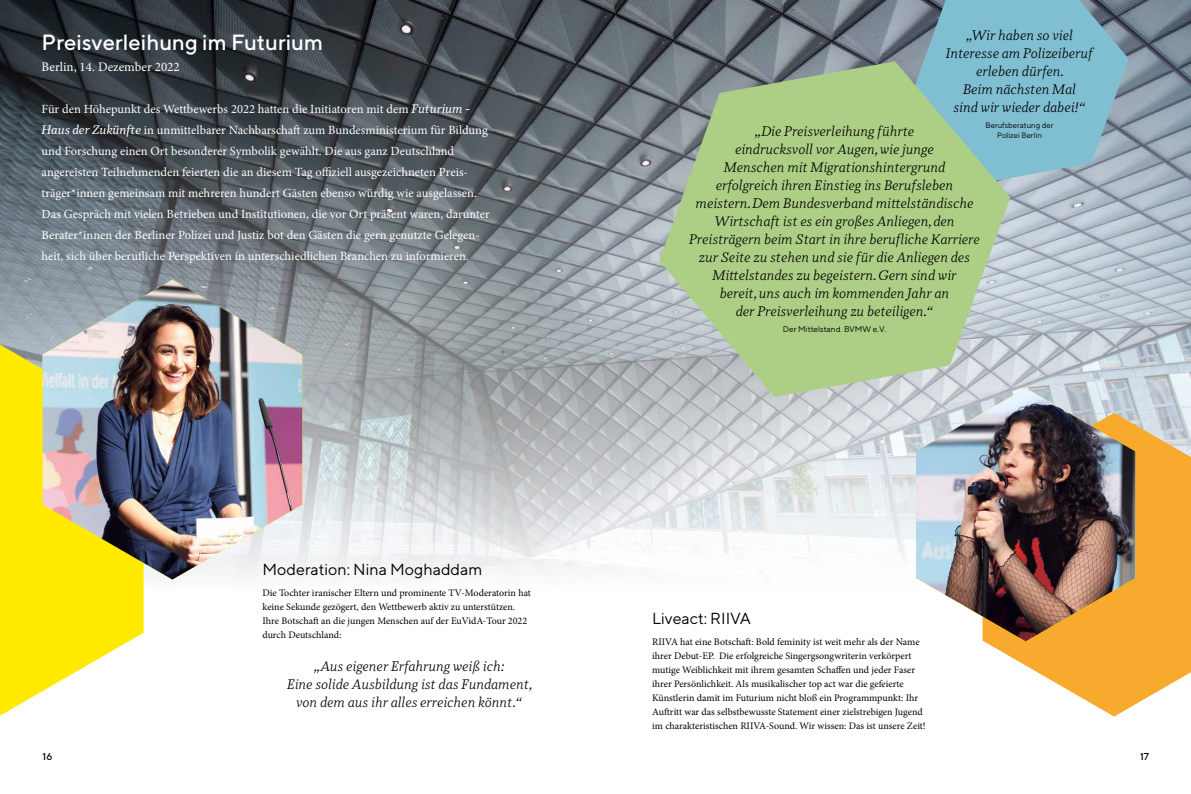
<style>
.page{position:relative;width:1191px;height:794px;background:#fff}
.page>*{position:absolute;margin:0;border:0;box-sizing:border-box;transform-origin:0 0}
.t1{font:500 22px "TT Norms";color:#fff}
.t2{font:16px "TT Norms";color:#000}
.t3{font:italic 14px/18px "Odile";color:#000;text-align:center}
.t4{font:13px "Minion Pro";color:#fff}
.t5{font:12.5px/21px "Minion Pro";color:#fff}
.t6{font:10px/14px "Minion Pro";color:#000}
.t7{font:500 10px "TT Norms";color:#000}
.t8{font:8.3px "TT Norms";color:#000}
.t9{font:7.8px/10px "TT Norms";color:#000;text-align:center}
.s1{font-family:"Odile";font-style:italic}
</style>
<div class="page">
<img style="left:0;top:0;width:1191px;height:717px">
<svg style="left:910px;top:0;width:218px;height:183px;background:#81b4c6"></svg>
<svg style="left:659px;top:61px;width:351px;height:336px;background:#a7c694"></svg>
<svg style="left:982px;top:413px;width:209px;height:303px;fill:#f7aa2e"></svg>
<img style="left:916px;top:388px;width:219px;height:253px">
<svg style="left:0;top:344px;width:144px;height:371px;fill:#ffea00"></svg>
<img style="left:43px;top:280px;width:259px;height:299px">
<h1 class="t1" style="left:42px;top:29px;width:283px">Preisverleihung im Futurium</h1>
<p class="t4" style="left:42px;top:58px;width:140px">Berlin, 14. Dezember 2022</p>
<p class="t5" style="left:42px;top:99px;width:449px">Für den Höhepunkt des Wettbewerbs 2022 hatten die Initiatoren mit dem <span class="s1">Futurium - Haus der Zukünfte</span> in unmittelbarer Nachbarschaft zum Bundesministerium für Bildung und Forschung einen Ort besonderer Symbolik gewählt. Die aus ganz Deutschland angereisten Teilnehmenden feierten die an diesem Tag offiziell ausgezeichneten Preis&shy;träger*innen gemeinsam mit mehreren hundert Gästen ebenso würdig wie ausgelassen.<br>Das Gespräch mit vielen Betrieben und Institutionen, die vor Ort präsent waren, darunter Berater*innen der Berliner Polizei und Justiz bot den Gästen die gern genutzte Gelegen&shy;heit, sich über berufliche Perspektiven in unterschiedlichen Branchen zu informieren.</p>
<p class="t2" style="left:262px;top:560px;width:221px">Moderation: Nina Moghaddam</p>
<p class="t6" style="left:262px;top:586px;width:270px">Die Tochter iranischer Eltern und prominente TV-Moderatorin hat keine Sekunde gezögert, den Wettbewerb aktiv zu unterstützen.<br>Ihre Botschaft an die jungen Menschen auf der EuVidA-Tour 2022 durch Deutschland:</p>
<p class="t3" style="left:287px;top:657px;width:247px">„Aus eigener Erfahrung weiß ich:<br>Eine solide Ausbildung ist das Fundament, von dem aus ihr alles erreichen könnt.“</p>
<p class="t3" style="left:946px;top:26px;width:148px">„Wir haben so viel<br>Interesse am Polizeiberuf erleben dürfen.<br>Beim nächsten Mal<br>sind wir wieder dabei!“</p>
<p class="t9" style="left:985px;top:120px;width:70px">Berufsberatung der<br>Polizei Berlin</p>
<p class="t3" style="left:689px;top:122px;width:292px">„Die Preisverleihung führte<br>eindrucksvoll vor Augen, wie junge<br>Menschen mit Migrationshintergrund<br>erfolgreich ihren Einstieg ins Berufsleben meistern. Dem Bundesverband mittelständische Wirtschaft ist es ein großes Anliegen, den Preisträgern beim Start in ihre berufliche Karriere zur Seite zu stehen und sie für die Anliegen des Mittelstandes zu begeistern. Gern sind wir<br>bereit, uns auch im kommenden Jahr an<br>der Preisverleihung zu beteiligen.“</p>
<p class="t8" style="left:783px;top:324px;width:105px">Der Mittelstand. BVMW e.V.</p>
<p class="t2" style="left:652px;top:609px;width:100px">Liveact: RIIVA</p>
<p class="t6" style="left:652px;top:635px;width:275px">RIIVA hat eine Botschaft: Bold feminity ist weit mehr als der Name ihrer Debut-EP. Die erfolgreiche Singergsongwriterin verkörpert mutige Weiblichkeit mit ihrem gesamten Schaffen und jeder Faser ihrer Persönlichkeit. Als musikalischer top act war die gefeierte Künstlerin damit im Futurium nicht bloß ein Programmpunkt: Ihr Auftritt war das selbstbewusste Statement einer zielstrebigen Jugend im charakteristischen RIIVA-Sound. Wir wissen: Das ist unsere Zeit!</p>
<p class="t7" style="left:43px;top:750px;width:11px">16</p>
<p class="t7" style="left:1140px;top:750px;width:11px">17</p>
</div>
